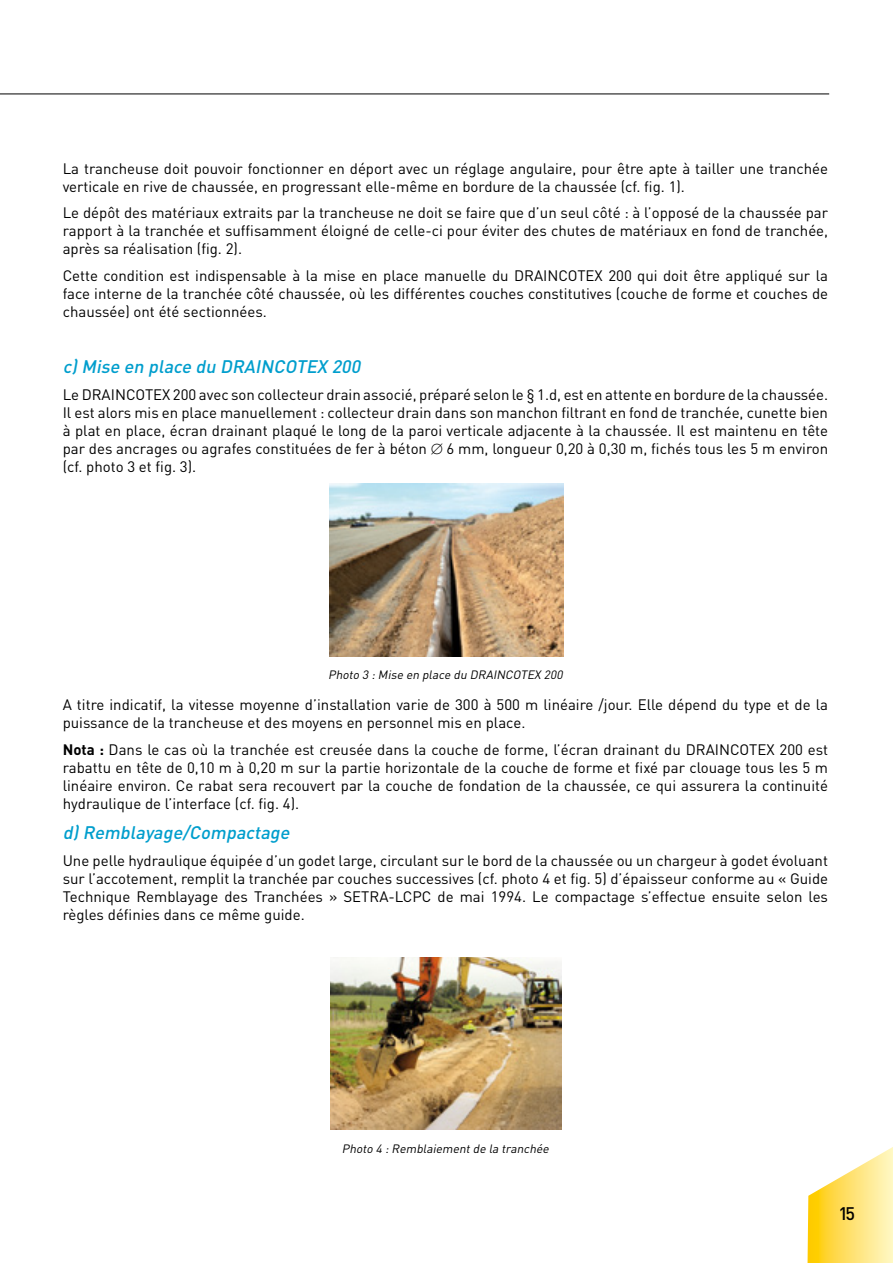
<style>
.page{position:relative;width:893px;height:1263px;background:#fff}
.page>*{position:absolute;margin:0;border:0;box-sizing:border-box;transform-origin:0 0}
.t1{font:italic 500 18px "DIN";color:#009ecd}
.t2{font:500 18px "DIN";color:#000}
.t3{font:15px/18px "DIN";color:#000;text-align:justify}
.t4{font:italic 12px "DIN";color:#000}
.s1{font-weight:700}
</style>
<div class="page">
<svg style="left:807px;top:1147px;width:86px;height:116px"></svg>
<img style="left:330px;top:484px;width:233px;height:172px">
<img style="left:330px;top:957px;width:232px;height:173px">
<hr style="left:0;top:94px;width:829px;height:1px;background:#000">
<p class="t3" style="left:63px;top:159px;width:767px">La trancheuse doit pouvoir fonctionner en déport avec un réglage angulaire, pour être apte à tailler une tranchée verticale en rive de chaussée, en progressant elle-même en bordure de la chaussée (cf. fig. 1).</p>
<p class="t3" style="left:63px;top:204px;width:767px">Le dépôt des matériaux extraits par la trancheuse ne doit se faire que d’un seul côté : à l’opposé de la chaussée par rapport à la tranchée et suffisamment éloigné de celle-ci pour éviter des chutes de matériaux en fond de tranchée, après sa réalisation (fig. 2).</p>
<p class="t3" style="left:63px;top:266px;width:767px">Cette condition est indispensable à la mise en place manuelle du DRAINCOTEX 200 qui doit être appliqué sur la face interne de la tranchée côté chaussée, où les différentes couches constitutives (couche de forme et couches de chaussée) ont été sectionnées.</p>
<p class="t1" style="left:63px;top:355px;width:303px">c)Mise en place du DRAINCOTEX 200</p>
<p class="t3" style="left:63px;top:385px;width:767px">Le DRAINCOTEX 200 avec son collecteur drain associé, préparé selon le § 1.d, est en attente en bordure de la chaussée.<br>Il est alors mis en place manuellement : collecteur drain dans son manchon filtrant en fond de tranchée, cunette bien à plat en place, écran drainant plaqué le long de la paroi verticale adjacente à la chaussée. Il est maintenu en tête par des ancrages ou agrafes constituées de fer à béton ∅ 6 mm, longueur 0,20 à 0,30 m, fichés tous les 5 m environ (cf. photo 3 et fig. 3).</p>
<p class="t4" style="left:328px;top:667px;width:239px">Photo 3 :Mise en place du DRAINCOTEX 200</p>
<p class="t3" style="left:63px;top:696px;width:767px">A titre indicatif, la vitesse moyenne d’installation varie de 300 à 500 m linéaire /jour. Elle dépend du type et de la puissance de la trancheuse et des moyens en personnel mis en place.</p>
<p class="t3" style="left:63px;top:740px;width:767px"><span class="s1">Nota :</span> Dans le cas où la tranchée est creusée dans la couche de forme, l’écran drainant du DRAINCOTEX 200 est rabattu en tête de 0,10 m à 0,20 m sur la partie horizontale de la couche de forme et fixé par clouage tous les 5 m linéaire environ. Ce rabat sera recouvert par la couche de fondation de la chaussée, ce qui assurera la continuité hydraulique de l’interface (cf. fig. 4).</p>
<p class="t1" style="left:63px;top:821px;width:232px">d)Remblayage/Compactage</p>
<p class="t3" style="left:63px;top:851px;width:767px">Une pelle hydraulique équipée d’un godet large, circulant sur le bord de la chaussée ou un chargeur à godet évoluant sur l’accotement, remplit la tranchée par couches successives (cf. photo 4 et fig. 5) d’épaisseur conforme au « Guide Technique Remblayage des Tranchées » SETRA-LCPC de mai 1994. Le compactage s’effectue ensuite selon les règles définies dans ce même guide.</p>
<p class="t4" style="left:342px;top:1141px;width:211px">Photo 4 :Remblaiementde la tranchée</p>
<p class="t2" style="left:838px;top:1201px;width:18px">15</p>
</div>
